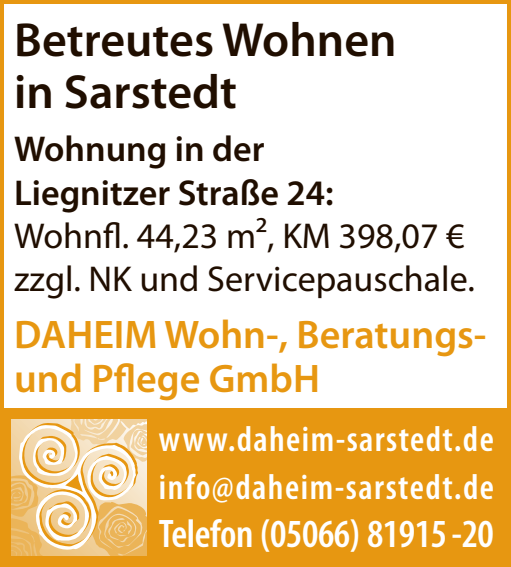
<style>
.page{position:relative;width:511px;height:567px;background:#fff}
.page>*{position:absolute;margin:0;border:0;box-sizing:border-box;transform-origin:0 0}
.t1{font:600 48px/52px "Myriad Pro";color:#200e00}
.t2{font:600 40px/44px "Myriad Pro";color:#e79711}
.t3{font:600 condensed 40px "Myriad Pro";letter-spacing:-.01em;color:#fff}
.t4{font:36px/43.2px "Myriad Pro";color:#200e00}
.t5{font:600 condensed 36px/48px "Myriad Pro";letter-spacing:.04em;color:#fff}
.t6{font:600 36px/43.2px "Myriad Pro";color:#200e00}
</style>
<div class="page">
<div style="left:0;top:408px;width:510px;height:159px;background:#e79711"></div>
<svg style="left:11px;top:420px;width:136px;height:135px"></svg>
<svg style="left:68px;top:420px;width:79px;height:42px"></svg>
<svg style="left:92px;top:502px;width:55px;height:53px"></svg>
<svg style="left:11px;top:473px;width:34px;height:82px"></svg>
<svg style="left:21px;top:423px;width:117px;height:126px"></svg>
<svg style="left:19px;top:425px;width:117px;height:127px;background:#f2d19c"></svg>
<div style="left:0;top:0;width:510px;height:567px;border:4px solid #e79711"></div>
<h1 class="t1" style="left:14px;top:13px;width:383px">Betreutes Wohnen in Sarstedt</h1>
<p class="t6" style="left:14px;top:127px;width:321px">Wohnung in der<br>Liegnitzer Straße 24:</p>
<p class="t4" style="left:14px;top:214px;width:462px">Wohnfl. 44,23 m², KM 398,07 € zzgl. NK und Servicepauschale.</p>
<p class="t2" style="left:14px;top:311px;width:473px">DAHEIM Wohn-, Beratungs&shy;und Pflege GmbH</p>
<p class="t5" style="left:159px;top:415px;width:336px">www.daheim-sarstedt.de info@daheim-sarstedt.de</p>
<p class="t3" style="left:159px;top:509px;width:336px">Telefon (05066) 81915 -20</p>
</div>
